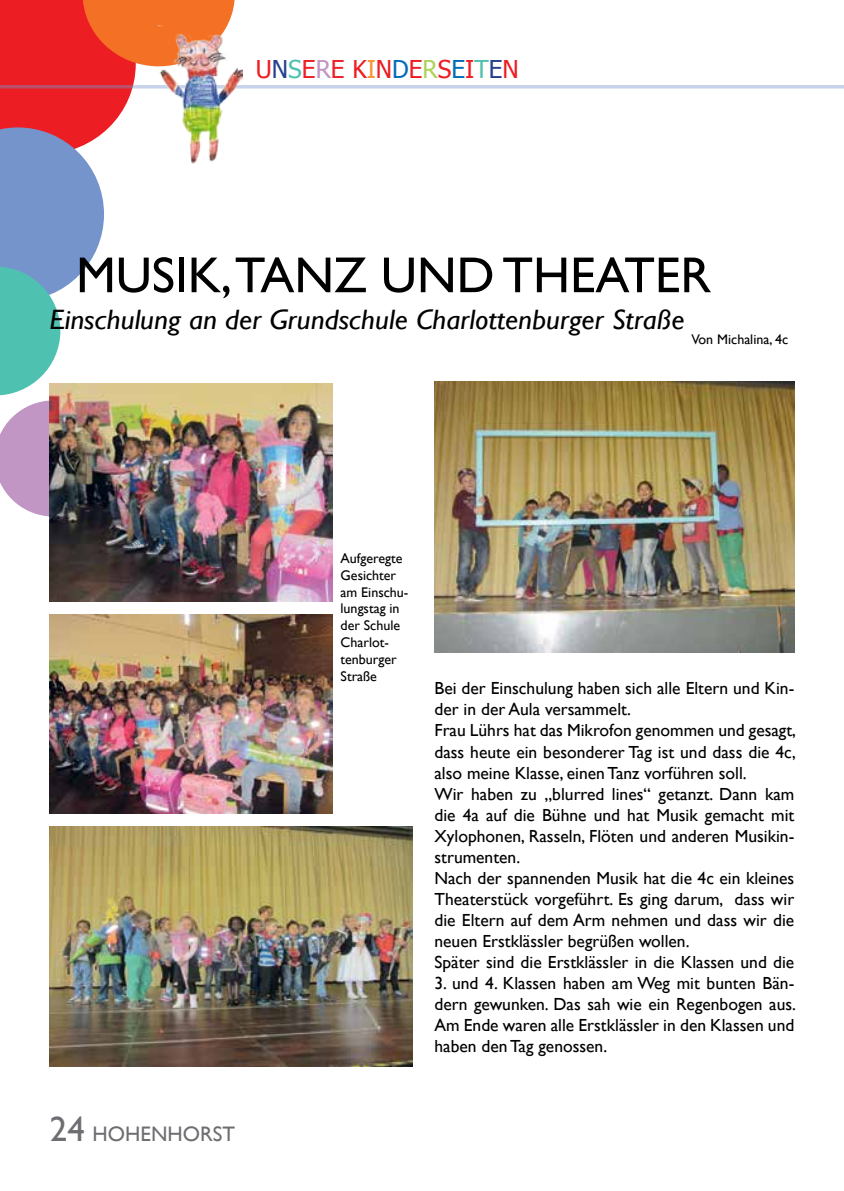
<style>
.page{position:relative;width:844px;height:1191px;background:#fff}
.page>*{position:absolute;margin:0;border:0;box-sizing:border-box;transform-origin:0 0}
.t1{font:50.75px "Gill Sans";color:#000}
.t2{font:italic 28px "Gill Sans";color:#000;scale:1.06 1}
.t3{font:24.5px "Tahoma";color:#ed1d24}
.t4{font:21px "Gill Sans";color:#6d6e71}
.t5{font:17.5px/21px "Gill Sans";color:#000}
.t6{font:14px/16.8px "Gill Sans";color:#000}
.s1{color:#25408f}
.s2{color:#4fc1b1}
.s3{color:#c196c5}
.s4{color:#f79433}
.s5{color:#006cb7}
.s6{color:#aed25a}
.s7{font-size:35px}
</style>
<div class="page">
<svg style="left:0;top:0;width:235px;height:516px"></svg>
<hr style="left:0;top:85px;width:843px;height:3px;background:#7694cc">
<img style="left:157px;top:26px;width:86px;height:137px">
<img style="left:50px;top:384px;width:282px;height:218px">
<img style="left:50px;top:615px;width:282px;height:198px">
<img style="left:434px;top:381px;width:360px;height:271px">
<img style="left:50px;top:826px;width:362px;height:241px">
<h3 class="t3" style="left:256px;top:52px;width:264px">U<span class="s1">N</span><span class="s2">S</span>E<span class="s3">R</span>E K<span class="s4">I</span>N<span class="s5">D</span>E<span class="s6">R</span>S<span class="s5">E</span>I<span class="s2">T</span><span class="s1">E</span>N</h3>
<h1 class="t1" style="left:76px;top:246px;width:636px">MUSIK,TANZ UND THEATER</h1>
<h2 class="t2" style="left:50px;top:303px;width:600px">Einschulung an der Grundschule Charlottenburger Straße</h2>
<p class="t6" style="left:691px;top:331px;width:98px">Von Michalina, 4c</p>
<p class="t4" style="left:50px;top:1121px;width:187px"><span class="s7">24</span> HOHENHORST</p>
<p class="t6" style="left:340px;top:550px;width:69px">Aufgeregte<br>Gesichter am Einschu&shy;lungstag in der Schule<br>Charlot&shy;tenburger<br>Straße</p>
<p class="t5" style="left:434px;top:678px;width:363px">Bei der Einschulung haben sich alle Eltern und Kin&shy;der in der Aula versammelt.<br>Frau Lührs hat das Mikrofon genommen und gesagt, dass heute ein besonderer Tag ist und dass die 4c, also meine Klasse, einen Tanz vorführen soll.<br>Wir haben zu „blurred lines“ getanzt. Dann kam die 4a auf die Bühne und hat Musik gemacht mit Xylophonen, Rasseln, Flöten und anderen Musikin&shy;strumenten.<br>Nach der spannenden Musik hat die 4c ein kleines Theaterstück vorgeführt. Es ging darum, dass wir die Eltern auf dem Arm nehmen und dass wir die neuen Erstklässler begrüßen wollen.<br>Später sind die Erstklässler in die Klassen und die</p>
<p class="t5" style="left:434px;top:972px;width:363px;text-align:justify">3. und 4. Klassen haben am Weg mit bunten Bän&shy;dern gewunken. Das sah wie ein Regenbogen aus.<br>Am Ende waren alle Erstklässler in den Klassen und haben den Tag genossen.</p>
</div>
